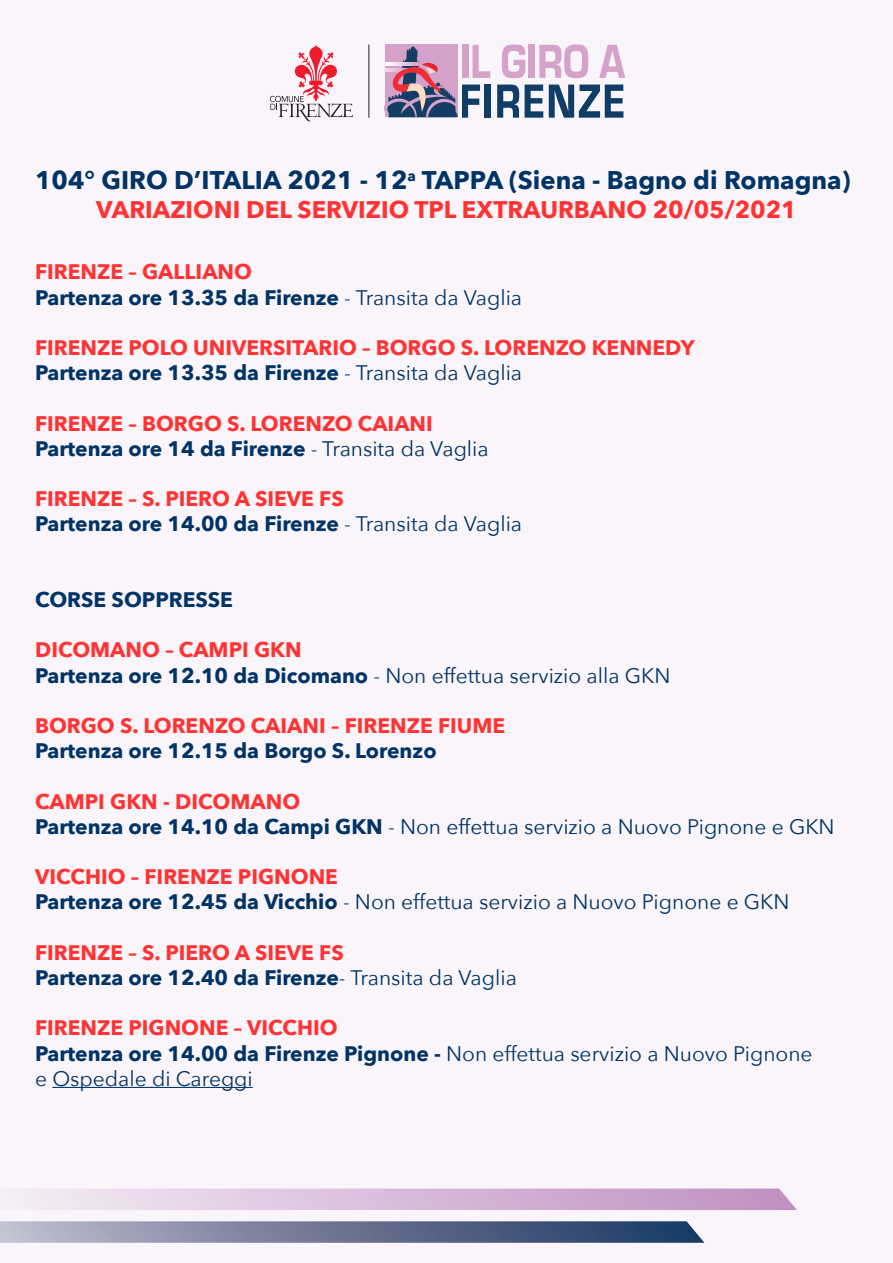
<style>
.page{position:relative;width:893px;height:1263px;background:#faf5fa}
.page>*{position:absolute;margin:0;border:0;box-sizing:border-box;transform-origin:0 0}
.t1{font:700 25.5px "Avenir Next";color:#036}
.t2{font:700 24px "Avenir Next";color:#f33}
.t3{font:700 21px "Avenir Next";color:#036}
.t4{font:700 21px "Avenir Next";color:#f33}
.t5{font:21px "Avenir Next";color:#036}
.s1{font-weight:400}
.s2{font-weight:700}
</style>
<div class="page">
<svg style="left:26px;top:1188px;width:771px;height:22px;background:#d9beda"></svg>
<svg style="left:0;top:1221px;width:704px;height:22px;background:#707b98"></svg>
<svg style="left:502px;top:45px;width:23px;height:33px"></svg>
<div style="left:529px;top:45px;width:6px;height:33px;background:#d5a2c9"></div>
<svg style="left:539px;top:45px;width:49px;height:33px"></svg>
<svg style="left:599px;top:45px;width:26px;height:33px"></svg>
<svg style="left:385px;top:45px;width:105px;height:73px"></svg>
<div style="left:485px;top:85px;width:6px;height:33px;background:#103d65"></div>
<svg style="left:497px;top:85px;width:22px;height:33px"></svg>
<svg style="left:525px;top:85px;width:18px;height:33px"></svg>
<svg style="left:549px;top:85px;width:74px;height:33px"></svg>
<svg style="left:270px;top:45px;width:83px;height:76px"></svg>
<hr style="left:369px;top:45px;width:1px;height:73px;background:#231f20">
<hr style="left:52px;top:1087px;width:201px;height:1px;background:#036">
<p class="t1" style="left:35px;top:158px;width:817px">104° GIRO D’ITALIA 2021 - 12<sup>a</sup> TAPPA (Siena - Bagno di Romagna)</p>
<p class="t2" style="left:96px;top:189px;width:702px">VARIAZIONI DEL SERVIZIO TPL EXTRAURBANO 20/05/2021</p>
<p class="t4" style="left:35px;top:254px;width:219px">FIRENZE – GALLIANO</p>
<p class="t3" style="left:35px;top:279px;width:489px">Partenza ore 13.35 da Firenze <span class="s1">- Transita da Vaglia</span></p>
<p class="t4" style="left:35px;top:329px;width:661px">FIRENZE POLO UNIVERSITARIO – BORGO S. LORENZO KENNEDY</p>
<p class="t3" style="left:35px;top:355px;width:489px">Partenza ore 13.35 da Firenze <span class="s1">- Transita da Vaglia</span></p>
<p class="t4" style="left:35px;top:405px;width:399px">FIRENZE – BORGO S. LORENZO CAIANI</p>
<p class="t3" style="left:35px;top:430px;width:455px">Partenza ore 14 da Firenze <span class="s1">- Transita da Vaglia</span></p>
<p class="t4" style="left:35px;top:481px;width:310px">FIRENZE – S. PIERO A SIEVE FS</p>
<p class="t3" style="left:35px;top:506px;width:489px">Partenza ore 14.00 da Firenze <span class="s1">- Transita da Vaglia</span></p>
<p class="t3" style="left:35px;top:581px;width:199px">CORSE SOPPRESSE</p>
<p class="t4" style="left:35px;top:632px;width:268px">DICOMANO – CAMPI GKN</p>
<p class="t5" style="left:35px;top:657px;width:637px"><span class="s2">Partenza ore 12.10 da Dicomano</span> - Non effettua servizio alla GKN</p>
<p class="t4" style="left:35px;top:707px;width:472px">BORGO S. LORENZO CAIANI – FIRENZE FIUME</p>
<p class="t3" style="left:35px;top:733px;width:403px">Partenza ore 12.15 da Borgo S. Lorenzo</p>
<p class="t4" style="left:35px;top:783px;width:267px">CAMPI GKN - DICOMANO</p>
<p class="t5" style="left:35px;top:809px;width:801px"><span class="s2">Partenza ore 14.10 da Campi GKN</span> - Non effettua servizio a Nuovo Pignone e GKN</p>
<p class="t4" style="left:35px;top:859px;width:304px">VICCHIO – FIRENZE PIGNONE</p>
<p class="t5" style="left:35px;top:884px;width:756px"><span class="s2">Partenza ore 12.45 da Vicchio</span> - Non effettua servizio a Nuovo Pignone e GKN</p>
<p class="t4" style="left:35px;top:934px;width:310px">FIRENZE – S. PIERO A SIEVE FS</p>
<p class="t3" style="left:35px;top:959px;width:483px">Partenza ore 12.40 da Firenze<span class="s1">- Transita da Vaglia</span></p>
<p class="t4" style="left:35px;top:1010px;width:304px">FIRENZE PIGNONE – VICCHIO</p>
<p class="t3" style="left:35px;top:1035px;width:779px">Partenza ore 14.00 da Firenze Pignone - <span class="s1">Non effettua servizio a Nuovo Pignone</span></p>
<p class="t5" style="left:35px;top:1061px;width:219px">e Ospedale di Careggi</p>
</div>
